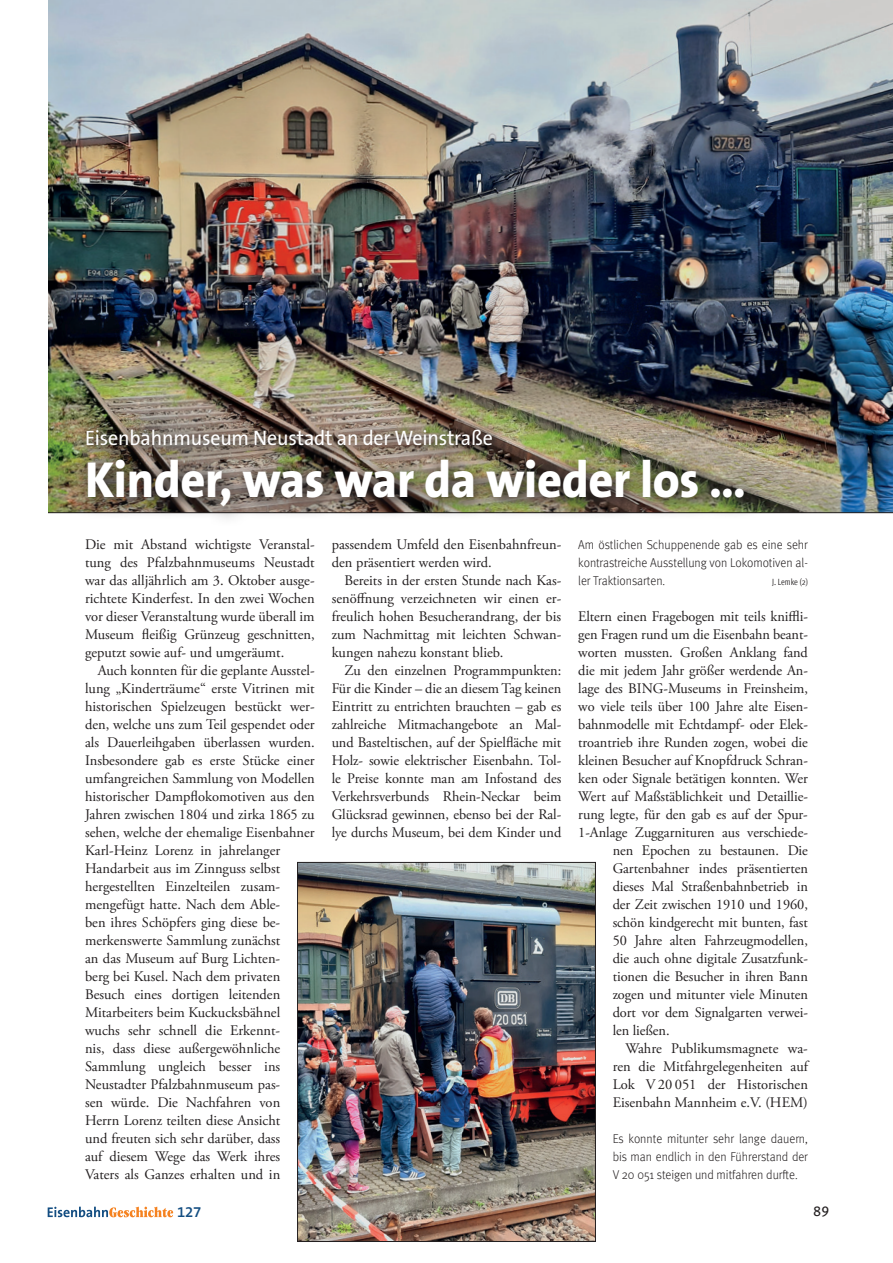
<style>
.page{position:relative;width:893px;height:1263px;background:#fff}
.page>*{position:absolute;margin:0;border:0;box-sizing:border-box;transform-origin:0 0}
.HL_Forum{font:800 51px "The Sans B8";letter-spacing:-.01em;color:#fff;scale:.95 1}
.Vorspann_Forum_klein{font:21px "The Sans B5 Plain";letter-spacing:-.01em;color:#fff;scale:.95 1}
.t1{font:600 15px "The Sans B6";color:#144e82}
.FT{font:14.7px/18px "Adobe Garamond Pro";color:#231f20;text-align:justify}
.FT_ohne_Einzug{font:14.7px/18px "Adobe Garamond Pro";color:#231f20;text-align:justify}
.t2{font:14.25px "Meta Pro";color:#231f20}
.BU_Meta{font:300 12.75px/18px "Meta Pro";color:#231f20;text-align:justify;scale:.95 1}
.BU_Meta-2{font:condensed 9px "Meta Pro";letter-spacing:-.01em;color:#231f20;scale:.95 1}
</style>
<div class="page">
<img style="left:48px;top:0;width:845px;height:513px">
<img style="left:299px;top:864px;width:295px;height:376px">
<div style="left:297px;top:862px;width:299px;height:380px;border:1px solid #231f20"></div>
<img style="left:71px;top:414px;width:694px;height:105px">
<svg style="left:48px;top:1207px;width:125px;height:10px"></svg>
<p class="Vorspann_Forum_klein" style="left:85px;top:427px;width:431px">Eisenbahnmuseum Neustadt an der Weinstraße</p>
<p class="HL_Forum" style="left:85px;top:453px;width:697px">Kinder, was war da wieder los …</p>
<p class="FT_ohne_Einzug" style="left:85px;top:536px;width:231px">Die mit Abstand wichtigste Veranstal&shy;tung des Pfalzbahnmuseums Neustadt war das alljährlich am 3. Oktober ausge&shy;richtete Kinderfest. In den zwei Wochen vor dieser Veranstaltung wurde überall im Museum fleißig Grünzeug geschnitten, geputzt sowie auf- und umgeräumt.</p>
<p class="FT" style="left:85px;top:662px;width:231px;text-align:left;text-indent:13px">Auch konnten für die geplante Ausstel&shy;lung „Kinderträume“ erste Vitrinen mit historischen Spielzeugen bestückt wer&shy;den, welche uns zum Teil gespendet oder als Dauerleihgaben überlassen wurden.<br>Insbesondere gab es erste Stücke einer umfangreichen Sammlung von Modellen historischer Dampflokomotiven aus den Jahren zwischen 1804 und zirka 1865 zu sehen, welche der ehemalige Eisenbahner Karl-Heinz Lorenz in jahrelanger Handarbeit aus im Zinnguss selbst hergestellten Einzelteilen zusam&shy;mengefügt hatte. Nach dem Able-<br>ben ihres Schöpfers ging diese be&shy;merkenswerte Sammlung zunächst<br>an das Museum auf Burg Lichten-<br>berg bei Kusel. Nach dem privaten Besuch eines dortigen leitenden Mitarbeiters beim Kuckucksbähnel wuchs sehr schnell die Erkennt-<br>nis, dass diese außergewöhnliche Sammlung ungleich besser ins Neustadter Pfalzbahnmuseum pas-<br>sen würde. Die Nachfahren von Herrn Lorenz teilten diese Ansicht<br>und freuten sich sehr darüber, dass<br>auf diesem Wege das Werk ihres Vaters als Ganzes erhalten und in</p>
<p class="FT" style="left:332px;top:536px;width:231px">passendem Umfeld den Eisenbahnfreun&shy;den präsentiert werden wird.</p>
<p class="FT" style="left:332px;top:572px;width:231px;text-indent:13px">Bereits in der ersten Stunde nach Kas&shy;senöffnung verzeichneten wir einen er&shy;freulich hohen Besucherandrang, der bis zum Nachmittag mit leichten Schwan&shy;kungen nahezu konstant blieb.</p>
<p class="FT" style="left:332px;top:662px;width:231px;text-indent:13px">Zu den einzelnen Programmpunkten:<br>Für die Kinder – die an diesem Tag keinen Eintritt zu entrichten brauchten – gab es zahlreiche Mitmachangebote an Mal&shy;und Basteltischen, auf der Spielfläche mit Holz- sowie elektrischer Eisenbahn. Tol&shy;le Preise konnte man am Infostand des Verkehrsverbunds Rhein-Neckar beim Glücksrad gewinnen, ebenso bei der Ral&shy;lye durchs Museum, bei dem Kinder und</p>
<p class="BU_Meta" style="left:578px;top:535px;width:243px">Am östlichen Schuppenende gab es eine sehr kontrastreiche Ausstellung von Lokomotiven al&shy;ler Traktionsarten.</p>
<p class="BU_Meta-2" style="left:772px;top:575px;width:39px">J. Lemke (2)</p>
<p class="FT" style="left:578px;top:608px;width:231px">Eltern einen Fragebogen mit teils kniffli-</p>
<p class="FT" style="left:578px;top:626px;width:231px">gen Fragen rund um die Eisenbahn beant-</p>
<p class="FT" style="left:578px;top:644px;width:231px">worten mussten. Großen Anklang fand</p>
<p class="FT" style="left:578px;top:662px;width:231px">die mit jedem Jahr größer werdende An-</p>
<p class="FT" style="left:578px;top:680px;width:231px">lage des BING-Museums in Freinsheim,</p>
<p class="FT" style="left:578px;top:698px;width:231px">wo viele teils über 100 Jahre alte Eisen-</p>
<p class="FT" style="left:578px;top:716px;width:231px">bahnmodelle mit Echtdampf- oder Elek-</p>
<p class="FT" style="left:578px;top:734px;width:231px">troantrieb ihre Runden zogen, wobei die</p>
<p class="FT" style="left:578px;top:752px;width:231px">kleinen Besucher auf Knopfdruck Schran-</p>
<p class="FT" style="left:578px;top:770px;width:231px">ken oder Signale betätigen konnten. Wer</p>
<p class="FT" style="left:578px;top:788px;width:231px">Wert auf Maßstäblichkeit und Detaillie-</p>
<p class="FT" style="left:578px;top:806px;width:231px">rung legte, für den gab es auf der Spur-</p>
<p class="FT" style="left:578px;top:824px;width:231px">1-Anlage Zuggarnituren aus verschiede-</p>
<p class="FT" style="left:613px;top:842px;width:197px">nen Epochen zu bestaunen. Die</p>
<p class="FT" style="left:613px;top:860px;width:197px">Gartenbahner indes präsentierten</p>
<p class="FT" style="left:613px;top:878px;width:197px">dieses Mal Straßenbahnbetrieb in</p>
<p class="FT" style="left:613px;top:896px;width:197px">der Zeit zwischen 1910 und 1960,</p>
<p class="FT" style="left:613px;top:914px;width:197px">schön kindgerecht mit bunten, fast</p>
<p class="FT" style="left:613px;top:932px;width:197px">50 Jahre alten Fahrzeugmodellen,</p>
<p class="FT" style="left:613px;top:950px;width:197px">die auch ohne digitale Zusatzfunk-</p>
<p class="FT" style="left:613px;top:968px;width:197px">tionen die Besucher in ihren Bann</p>
<p class="FT" style="left:613px;top:986px;width:197px">zogen und mitunter viele Minuten</p>
<p class="FT" style="left:613px;top:1004px;width:197px">dort vor dem Signalgarten verwei-</p>
<p class="FT" style="left:613px;top:1022px;width:58px">len ließen.</p>
<p class="FT" style="left:613px;top:1040px;width:197px;text-indent:13px">Wahre Publikumsmagnete wa&shy;ren die Mitfahrgelegenheiten auf Lok V 20 051 der Historischen Eisenbahn Mannheim e.V. (HEM)</p>
<p class="BU_Meta" style="left:613px;top:1129px;width:207px">Es konnte mitunter sehr lange dauern, bis man endlich in den Führerstand der V 20 051 steigen und mitfahren durfte.</p>
<p class="t1" style="left:177px;top:1203px;width:26px">127</p>
<p class="t2" style="left:813px;top:1200px;width:18px">89</p>
</div>
